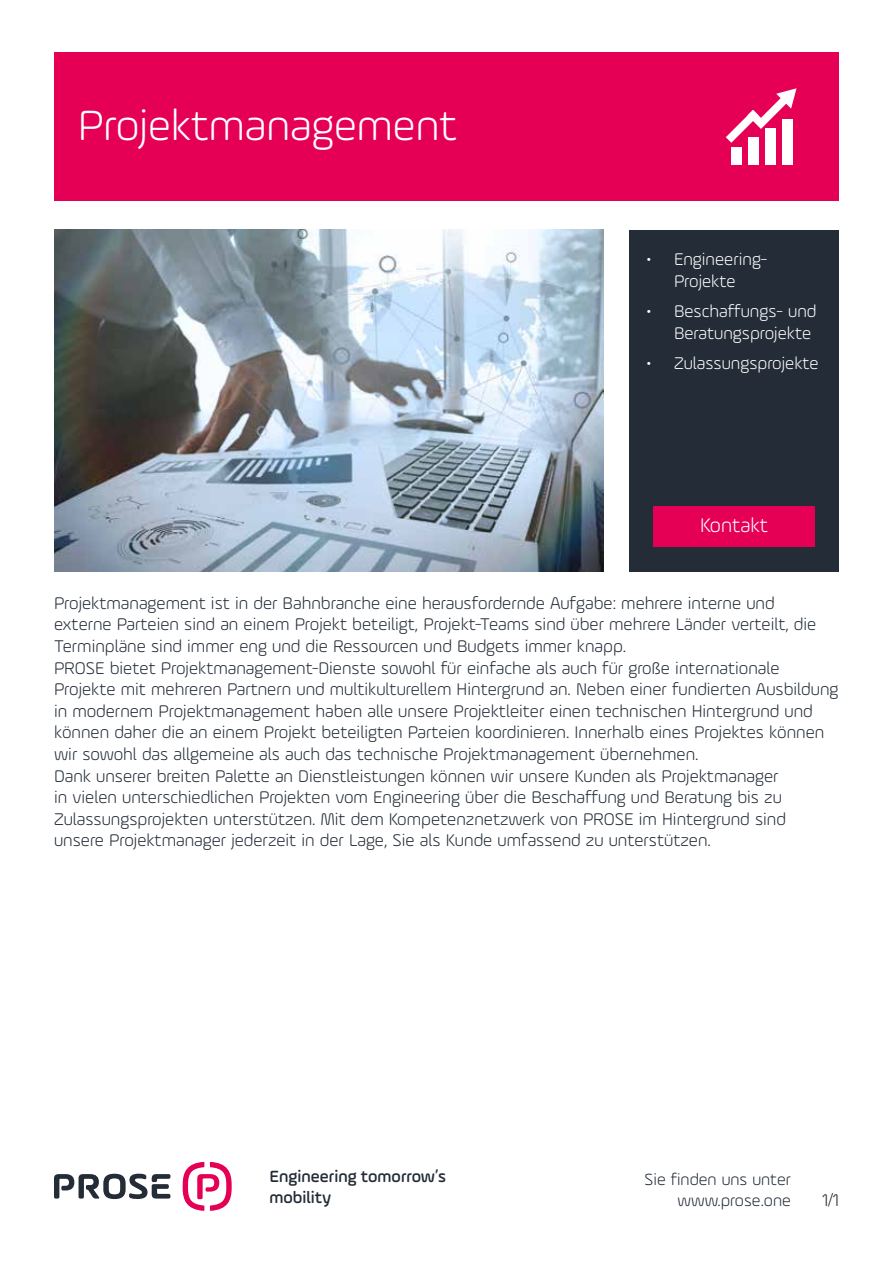
<style>
.page{position:relative;width:893px;height:1263px;background:#fff}
.page>*{position:absolute;margin:0;border:0;box-sizing:border-box;transform-origin:0 0}
.t1{font:300 45px "Ample Soft";color:#fff}
.t2{font:300 21px "Ample Soft";color:#fff}
.t3{font:300 18px/21.6px "Ample Soft";color:#232c37}
.t4{font:300 18px/21.6px "Ample Soft";color:#fff;text-align:center}
.t5{font:300 17.25px/20.7px "Ample Soft";color:#232c37;text-align:right}
.t6{font:500 17.25px/20.7px "Ample Soft";color:#232c37}
</style>
<div class="page">
<div style="left:629px;top:230px;width:210px;height:341px;background:#232c37"></div>
<div style="left:653px;top:506px;width:162px;height:40px;background:#e50056"></div>
<img style="left:54px;top:230px;width:550px;height:341px">
<div style="left:54px;top:52px;width:785px;height:149px;background:#e50056"></div>
<div style="left:732px;top:147px;width:10px;height:18px;background:#fff"></div>
<div style="left:749px;top:138px;width:10px;height:27px;background:#fff"></div>
<div style="left:766px;top:128px;width:10px;height:37px;background:#fff"></div>
<div style="left:782px;top:120px;width:11px;height:45px;background:#fff"></div>
<svg style="left:726px;top:88px;width:70px;height:55px"></svg>
<svg style="left:54px;top:1174px;width:116px;height:25px"></svg>
<svg style="left:183px;top:1162px;width:49px;height:49px"></svg>
<h1 class="t1" style="left:78px;top:99px;width:381px">Projektmanagement</h1>
<p class="t4" style="left:647px;top:248px;width:122px">• Engineering-<br>Projekte</p>
<p class="t4" style="left:647px;top:300px;width:171px;text-align:right">• Beschaffungs- und<br>Beratungsprojekte</p>
<p class="t4" style="left:647px;top:352px;width:173px">• Zulassungsprojekte</p>
<p class="t2" style="left:700px;top:513px;width:69px">Kontakt</p>
<p class="t3" style="left:54px;top:592px;width:786px">Projektmanagement ist in der Bahnbranche eine herausfordernde Aufgabe: mehrere interne und<br>externe Parteien sind an einem Projekt beteiligt, Projekt-Teams sind über mehrere Länder verteilt, die Terminpläne sind immer eng und die Ressourcen und Budgets immer knapp.<br>PROSE bietet Projektmanagement-Dienste sowohl für einfache als auch für große internationale Projekte mit mehreren Partnern und multikulturellem Hintergrund an. Neben einer fundierten Ausbildung in modernem Projektmanagement haben alle unsere Projektleiter einen technischen Hintergrund und können daher die an einem Projekt beteiligten Parteien koordinieren. Innerhalb eines Projektes können wir sowohl das allgemeine als auch das technische Projektmanagement übernehmen.<br>Dank unserer breiten Palette an Dienstleistungen können wir unsere Kunden als Projektmanager<br>in vielen unterschiedlichen Projekten vom Engineering über die Beschaffung und Beratung bis zu Zulassungsprojekten unterstützen. Mit dem Kompetenznetzwerk von PROSE im Hintergrund sind unsere Projektmanager jederzeit in der Lage, Sie als Kunde umfassend zu unterstützen.</p>
<p class="t6" style="left:269px;top:1166px;width:178px">Engineering tomorrow’s mobility</p>
<p class="t5" style="left:645px;top:1169px;width:148px">Sie finden uns unter www.prose.one</p>
<p class="t3" style="left:823px;top:1189px;width:18px">1/1</p>
</div>
